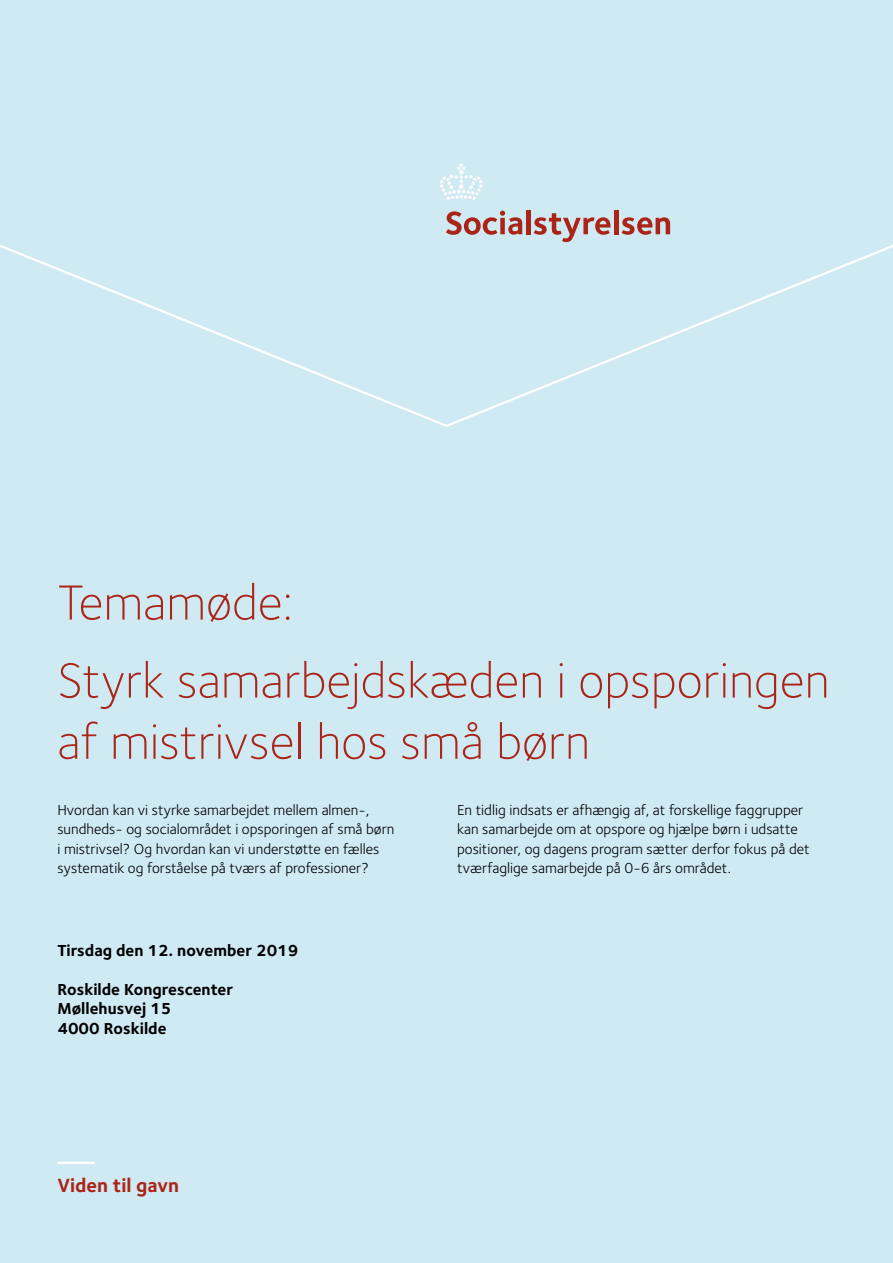
<style>
.page{position:relative;width:893px;height:1263px;background:#d0eaf4}
.page>*{position:absolute;margin:0;border:0;box-sizing:border-box;transform-origin:0 0}
.t1{font:300 51px/61.2px "Foundry Sterling";color:#aa2517}
.t2{font:700 19.8px "Foundry Sterling";color:#aa2517}
.brød_fed{font:700 16.5px "Foundry Sterling";color:#000}
.brød{font:15px/19.5px "Foundry Sterling";color:#000}
</style>
<div class="page">
<svg style="left:0;top:163px;width:893px;height:264px"></svg>
<svg style="left:440px;top:164px;width:42px;height:36px"></svg>
<svg style="left:446px;top:211px;width:76px;height:24px"></svg>
<hr style="left:526px;top:210px;width:4px;height:24px;background:#aa2517">
<svg style="left:534px;top:213px;width:76px;height:29px"></svg>
<hr style="left:614px;top:210px;width:4px;height:24px;background:#aa2517">
<svg style="left:622px;top:217px;width:48px;height:18px"></svg>
<hr style="left:57px;top:1162px;width:38px;height:2px;background:#fff">
<h1 class="t1" style="left:57px;top:572px;width:237px">Temamøde:</h1>
<h1 class="t1" style="left:57px;top:650px;width:774px">Styrk samarbejdskæden i opsporingen af mistrivsel hos små børn</h1>
<p class="brød" style="left:57px;top:800px;width:339px">Hvordan kan vi styrke samarbejdet mellem almen-, sundheds- og socialområdet i opsporingen af små børn i mistrivsel? Og hvordan kan vi understøtte en fælles systematik og forståelse på tværs af professioner?</p>
<p class="brød" style="left:457px;top:800px;width:354px">En tidlig indsats er afhængig af, at forskellige faggrupper kan samarbejde om at opspore og hjælpe børn i udsatte positioner, og dagens program sætter derfor fokus på det tværfaglige samarbejde på 0-6 års området.</p>
<p class="brød_fed" style="left:57px;top:940px;width:243px">Tirsdag den 12. november 2019</p>
<p class="brød_fed" style="left:57px;top:979px;width:177px">Roskilde Kongrescenter</p>
<p class="brød_fed" style="left:57px;top:999px;width:115px">Møllehusvej 15</p>
<p class="brød_fed" style="left:57px;top:1018px;width:111px">4000 Roskilde</p>
<h2 class="t2" style="left:57px;top:1173px;width:123px">Viden til gavn</h2>
</div>
